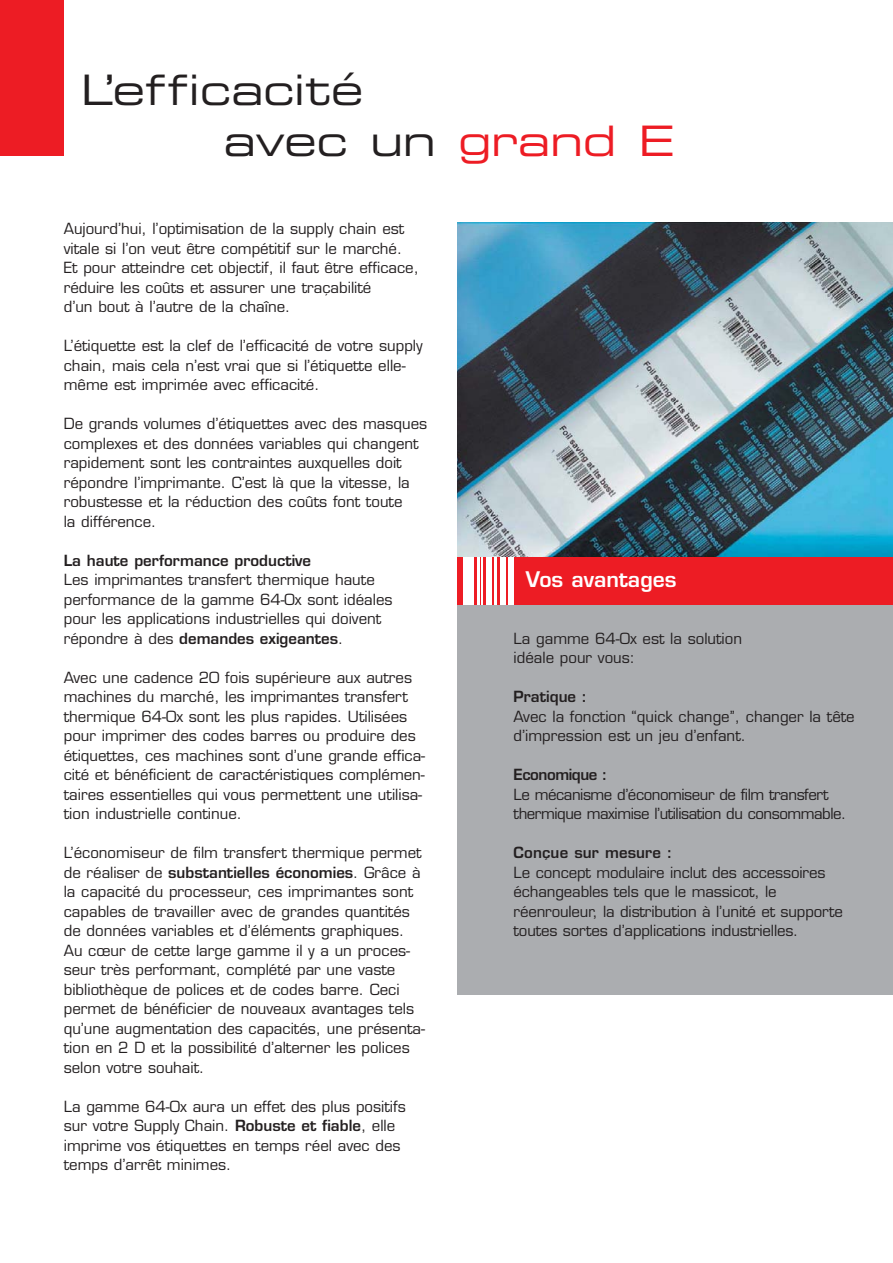
<style>
.page{position:relative;width:893px;height:1263px;background:#fff}
.page>*{position:absolute;margin:0;border:0;box-sizing:border-box;transform-origin:0 0}
.t1{font:42px/51px "Eurostile Extended Two";color:#231f20}
.t2{font:600 21px "Eurostile";color:#fff}
.t3{font:15px/19.5px "Eurostile";color:#231f20}
.t4{font:15px/19.5px "Eurostile";letter-spacing:-.03em;color:#231f20}
.t5{font:600 15px "Eurostile";color:#231f20}
.t6{font:600 15px "Eurostile";letter-spacing:-.03em;color:#231f20}
.s1{color:#ed1c24}
.s2{font-weight:600}
</style>
<div class="page">
<div style="left:0;top:0;width:64px;height:156px;background:#ed1c24"></div>
<div style="left:457px;top:597px;width:436px;height:398px;background:#abadb0"></div>
<div style="left:518px;top:553px;width:375px;height:52px;background:#ed1c24"></div>
<div style="left:457px;top:553px;width:104px;height:52px;background:#ed1c24"></div>
<div style="left:463px;top:553px;width:10px;height:52px;background:#fff"></div>
<hr style="left:478px;top:553px;width:2px;height:52px;background:#fff">
<hr style="left:481px;top:553px;width:2px;height:52px;background:#fff">
<div style="left:486px;top:553px;width:6px;height:52px;background:#fff"></div>
<hr style="left:495px;top:553px;width:2px;height:52px;background:#fff">
<div style="left:500px;top:553px;width:6px;height:52px;background:#fff"></div>
<div style="left:508px;top:553px;width:5px;height:52px;background:#fff"></div>
<img style="left:457px;top:223px;width:436px;height:334px">
<h1 class="t1" style="left:224px;top:68px;width:452px;text-indent:-143px">L’efficacité<br>avec un <span class="s1">grand E</span></h1>
<p class="t3" style="left:64px;top:220px;width:357px">Aujourd’hui, l’optimisation de la supply chain est vitale si l’on veut être compétitif sur le marché.<br>Et pour atteindre cet objectif, il faut être efficace, réduire les coûts et assurer une traçabilité<br>d’un bout à l’autre de la chaîne.</p>
<p class="t3" style="left:64px;top:337px;width:360px">L’étiquette est la clef de l’efficacité de votre supply chain, mais cela n’est vrai que si l’étiquette elle&shy;même est imprimée avec efficacité.</p>
<p class="t3" style="left:64px;top:415px;width:365px">De grands volumes d’étiquettes avec des masques complexes et des données variables qui changent rapidement sont les contraintes auxquelles doit répondre l’imprimante. C’est là que la vitesse, la robustesse et la réduction des coûts font toute<br>la différence.</p>
<p class="t5" style="left:64px;top:554px;width:249px">La haute performance productive</p>
<p class="t3" style="left:64px;top:571px;width:330px">Les imprimantes transfert thermique haute performance de la gamme 64-0x sont idéales pour les applications industrielles qui doivent répondre à des <span class="s2">demandes exigeantes</span>.</p>
<p class="t3" style="left:64px;top:669px;width:363px">Avec une cadence 20 fois supérieure aux autres machines du marché, les imprimantes transfert thermique 64-0x sont les plus rapides. Utilisées pour imprimer des codes barres ou produire des étiquettes, ces machines sont d’une grande effica&shy;cité et bénéficient de caractéristiques complémen&shy;taires essentielles qui vous permettent une utilisa&shy;tion industrielle continue.</p>
<p class="t3" style="left:64px;top:844px;width:363px">L’économiseur de film transfert thermique permet de réaliser de <span class="s2">substantielles économies</span>. Grâce à la capacité du processeur, ces imprimantes sont capables de travailler avec de grandes quantités de données variables et d’éléments graphiques.<br>Au cœur de cette large gamme il y a un proces&shy;seur très performant, complété par une vaste bibliothèque de polices et de codes barre. Ceci permet de bénéficier de nouveaux avantages tels qu’une augmentation des capacités, une présenta&shy;tion en 2 D et la possibilité d’alterner les polices selon votre souhait.</p>
<p class="t3" style="left:64px;top:1098px;width:343px">La gamme 64-0x aura un effet des plus positifs sur votre Supply Chain. <span class="s2">Robuste et fiable</span>, elle imprime vos étiquettes en temps réel avec des temps d’arrêt minimes.</p>
<h2 class="t2" style="left:526px;top:571px;width:152px">Vos avantages</h2>
<p class="t3" style="left:514px;top:630px;width:230px">La gamme 64-0x est la solution idéale pour vous:</p>
<p class="t5" style="left:514px;top:691px;width:75px">Pratique :</p>
<p class="t3" style="left:514px;top:708px;width:343px">Avec la fonction “quick change’’, changer la tête d’impression est un jeu d’enfant.</p>
<p class="t6" style="left:514px;top:769px;width:95px">Economique :</p>
<p class="t4" style="left:514px;top:786px;width:334px">Le mécanisme d’économiseur de film transfert thermique maximise l’utilisation du consommable.</p>
<p class="t5" style="left:514px;top:847px;width:160px">Conçue sur mesure :</p>
<p class="t3" style="left:514px;top:864px;width:331px">Le concept modulaire inclut des accessoires échangeables tels que le massicot, le réenrouleur, la distribution à l’unité et supporte toutes sortes d’applications industrielles.</p>
</div>
